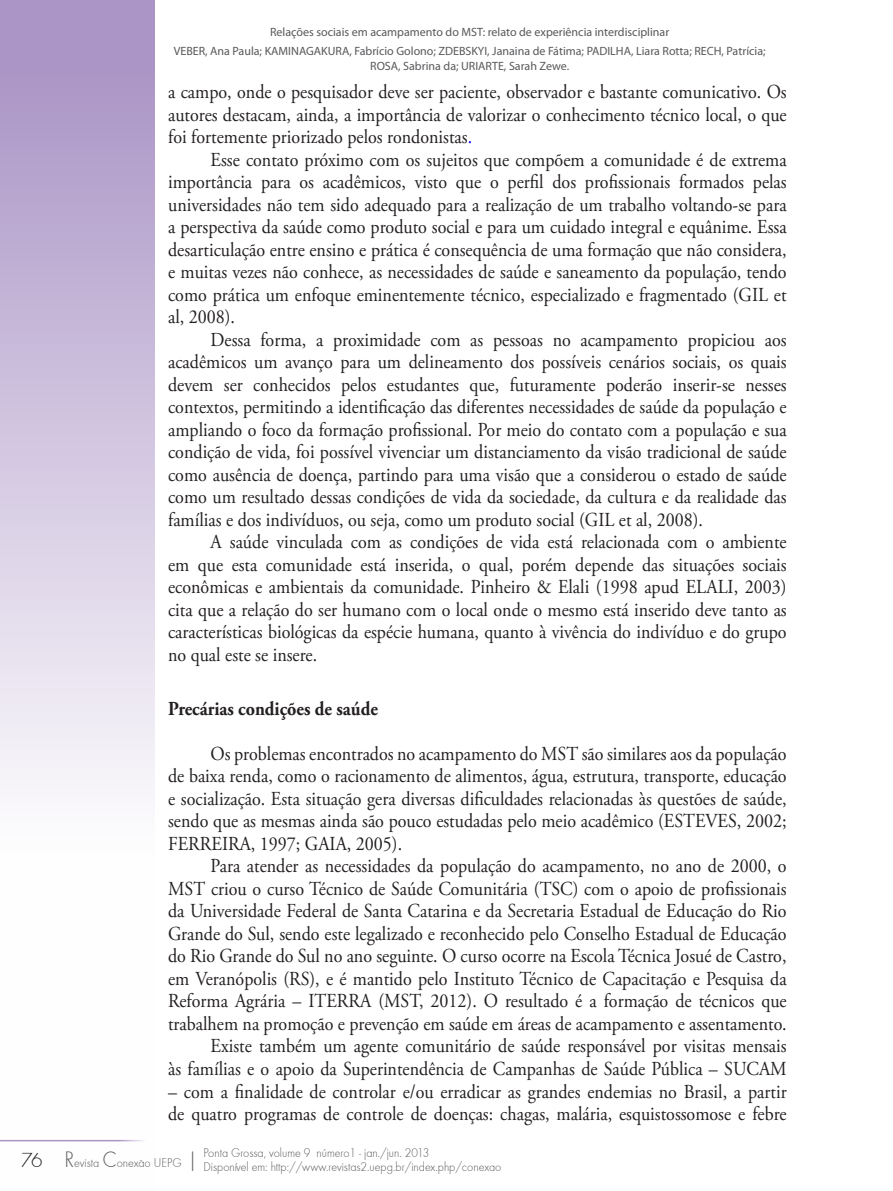
<style>
.page{position:relative;width:893px;height:1191px;background:#fff}
.page>*{position:absolute;margin:0;border:0;box-sizing:border-box;transform-origin:0 0}
.Artigo_-_texto{font:19.8px/22.5px "Adobe Garamond Pro";color:#231f20;text-align:justify;scale:.91 1}
.Artigo_-_subtitulo{font:700 19.8px "Adobe Garamond Pro";color:#231f20;scale:.91 1}
.t1{font:13.2px/14.4px "Futura TEE Ligh";color:#57585a;scale:.91 1}
.t2{font:12px/18.6px "Myriad Pro";color:#57585a;text-align:center}
.s1{color:#00f}
.s2{font-size:23.1px}
.s3{font-size:21px;color:#231f20}
</style>
<div class="page">
<svg style="left:0;top:0;width:155px;height:1142px"></svg>
<hr style="left:0;top:1139px;width:149px;height:2px;background:#ab95c6">
<p class="t2" style="left:174px;top:23px;width:593px">Relações sociais em acampamento do MST: relato de experiência interdisciplinar<br>VEBER, Ana Paula; KAMINAGAKURA, Fabrício Golono; ZDEBSKYI, Janaina de Fátima; PADILHA, Liara Rotta; RECH, Patrícia;</p>
<p class="t2" style="left:370px;top:56px;width:200px">ROSA, Sabrina da; URIARTE, Sarah Zewe.</p>
<p class="Artigo_-_texto" style="left:168px;top:81px;width:681px">a campo, onde o pesquisador deve ser paciente, observador e bastante comunicativo. Os autores destacam, ainda, a importância de valorizar o conhecimento técnico local, o que foi fortemente priorizado pelos rondonistas<span class="s1">.</span></p>
<p class="Artigo_-_texto" style="left:168px;top:149px;width:681px;text-indent:43px">Esse contato próximo com os sujeitos que compõem a comunidade é de extrema importância para os acadêmicos, visto que o perfil dos profissionais formados pelas universidades não tem sido adequado para a realização de um trabalho voltando-se para a perspectiva da saúde como produto social e para um cuidado integral e equânime. Essa desarticulação entre ensino e prática é consequência de uma formação que não considera, e muitas vezes não conhece, as necessidades de saúde e saneamento da população, tendo como prática um enfoque eminentemente técnico, especializado e fragmentado (GIL et al, 2008).</p>
<p class="Artigo_-_texto" style="left:168px;top:329px;width:681px;text-indent:43px">Dessa forma, a proximidade com as pessoas no acampamento propiciou aos acadêmicos um avanço para um delineamento dos possíveis cenários sociais, os quais devem ser conhecidos pelos estudantes que, futuramente poderão inserir-se nesses contextos, permitindo a identificação das diferentes necessidades de saúde da população e ampliando o foco da formação profissional. Por meio do contato com a população e sua condição de vida, foi possível vivenciar um distanciamento da visão tradicional de saúde como ausência de doença, partindo para uma visão que a considerou o estado de saúde como um resultado dessas condições de vida da sociedade, da cultura e da realidade das famílias e dos indivíduos, ou seja, como um produto social (GIL et al, 2008).</p>
<p class="Artigo_-_texto" style="left:168px;top:531px;width:681px;text-indent:43px">A saúde vinculada com as condições de vida está relacionada com o ambiente em que esta comunidade está inserida, o qual, porém depende das situações sociais econômicas e ambientais da comunidade. Pinheiro &amp; Elali (1998 apud ELALI, 2003) cita que a relação do ser humano com o local onde o mesmo está inserido deve tanto as características biológicas da espécie humana, quanto à vivência do indivíduo e do grupo no qual este se insere.</p>
<p class="Artigo_-_subtitulo" style="left:168px;top:697px;width:232px">Precárias condições de saúde</p>
<p class="Artigo_-_texto" style="left:168px;top:743px;width:681px;text-indent:43px">Os problemas encontrados no acampamento do MST são similares aos da população de baixa renda, como o racionamento de alimentos, água, estrutura, transporte, educação e socialização. Esta situação gera diversas dificuldades relacionadas às questões de saúde, sendo que as mesmas ainda são pouco estudadas pelo meio acadêmico (ESTEVES, 2002; FERREIRA, 1997; GAIA, 2005).</p>
<p class="Artigo_-_texto" style="left:168px;top:855px;width:681px;text-indent:43px">Para atender as necessidades da população do acampamento, no ano de 2000, o MST criou o curso Técnico de Saúde Comunitária (TSC) com o apoio de profissionais da Universidade Federal de Santa Catarina e da Secretaria Estadual de Educação do Rio Grande do Sul, sendo este legalizado e reconhecido pelo Conselho Estadual de Educação do Rio Grande do Sul no ano seguinte. O curso ocorre na Escola Técnica Josué de Castro, em Veranópolis (RS), e é mantido pelo Instituto Técnico de Capacitação e Pesquisa da Reforma Agrária – ITERRA (MST, 2012). O resultado é a formação de técnicos que trabalhem na promoção e prevenção em saúde em áreas de acampamento e assentamento.</p>
<p class="Artigo_-_texto" style="left:168px;top:1035px;width:681px;text-align:right">Existe também um agente comunitário de saúde responsável por visitas mensais<br>às famílias e o apoio da Superintendência de Campanhas de Saúde Pública – SUCAM</p>
<p class="Artigo_-_texto" style="left:168px;top:1080px;width:681px">– com a finalidade de controlar e/ou erradicar as grandes endemias no Brasil, a partir de quatro programas de controle de doenças: chagas, malária, esquistossomose e febre</p>
<p class="t1" style="left:203px;top:1145px;width:329px;text-indent:-63px">- <span class="s2">|</span> Ponta Grossa, volume 9 número1 - jan./jun. 2013<br>Disponível em: http://www.revistas2.uepg.br/index.php/conexao</p>
<p class="t1" style="left:21px;top:1155px;width:178px"><span class="s3">76</span> <span class="s2">R</span>evista <span class="s2">C</span>onexao UEPG</p>
</div>
